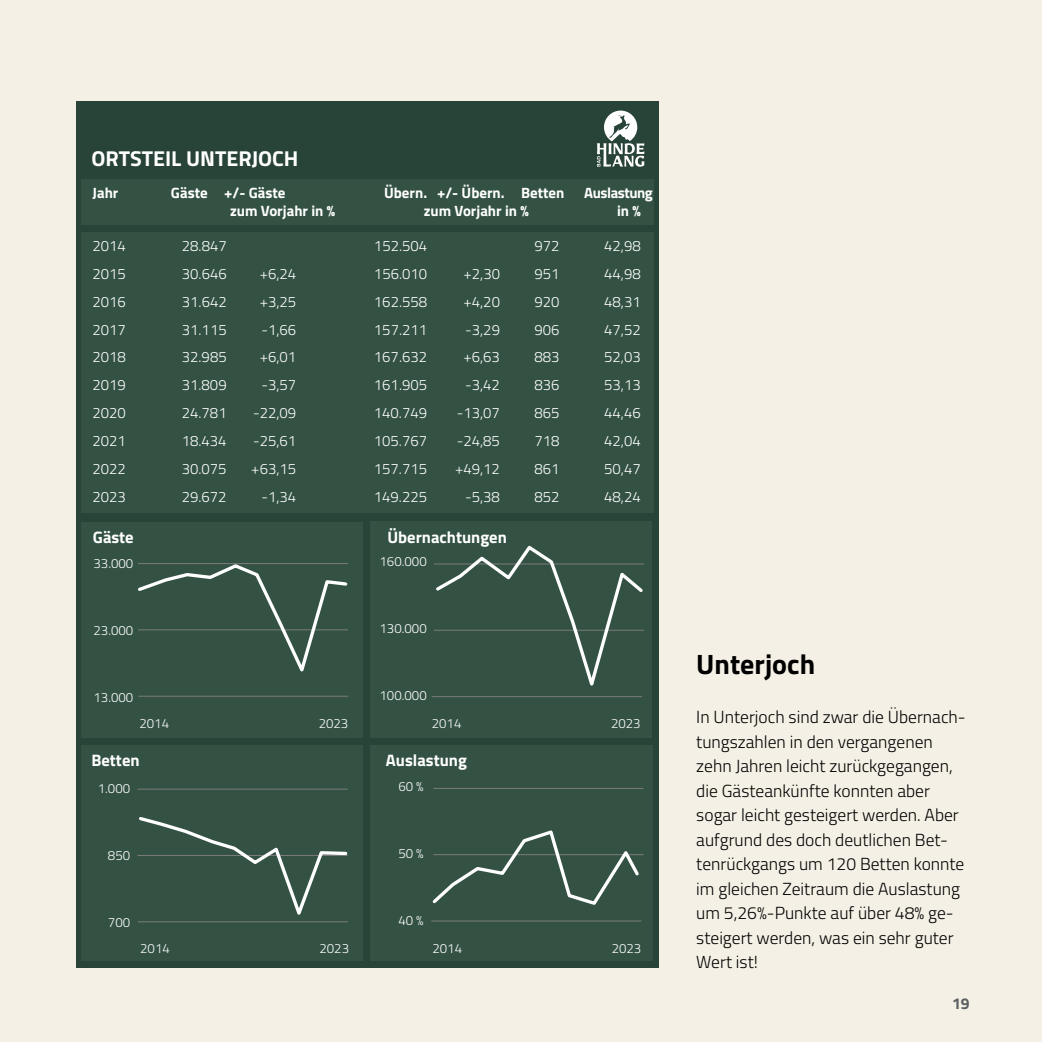
<style>
.page{position:relative;width:1042px;height:1042px;background:#f5f0e5}
.page>*{position:absolute;margin:0;border:0;box-sizing:border-box;transform-origin:0 0}
.t1{font:700 28px "Cairo";color:#000}
.t2{font:700 21.53px "Cairo";color:#fff}
.t3{font:300 17.5px/24.5px "Cairo";color:#000}
.t4{font:700 16.62px "Cairo";color:#fff}
.t5{font:700 15.75px "Cairo";color:#5c6062}
.t6{font:300 14.88px "Cairo";color:#fff}
.t7{font:700 14.88px "Cairo";color:#fff}
.t8{font:700 14.88px "Cairo";letter-spacing:-.03em;color:#fff}
.t9{font:300 13.3px "Cairo";color:#fff}
</style>
<div class="page">
<div style="left:76px;top:101px;width:582px;height:866px;background:#284337"></div>
<svg style="left:597px;top:111px;width:47px;height:56px"></svg>
<div style="left:81px;top:232px;width:572px;height:281px;background:#335244"></div>
<div style="left:81px;top:180px;width:572px;height:45px;background:#335244"></div>
<div style="left:81px;top:521px;width:281px;height:216px;background:#335244"></div>
<div style="left:81px;top:745px;width:281px;height:216px;background:#335244"></div>
<div style="left:370px;top:521px;width:282px;height:216px;background:#335244"></div>
<div style="left:370px;top:745px;width:282px;height:216px;background:#335244"></div>
<hr style="left:138px;top:696px;width:210px;height:1px;background:#7c7b7b">
<hr style="left:432px;top:696px;width:210px;height:1px;background:#7c7b7b">
<svg style="left:434px;top:545px;width:210px;height:141px"></svg>
<hr style="left:138px;top:789px;width:210px;height:1px;background:#7c7b7b">
<hr style="left:433px;top:854px;width:210px;height:1px;background:#7c7b7b">
<hr style="left:433px;top:788px;width:210px;height:1px;background:#7c7b7b">
<hr style="left:431px;top:920px;width:210px;height:1px;background:#7c7b7b">
<svg style="left:432px;top:830px;width:209px;height:75px"></svg>
<svg style="left:137px;top:817px;width:211px;height:106px"></svg>
<svg style="left:138px;top:563px;width:210px;height:109px"></svg>
<h2 class="t2" style="left:91px;top:141px;width:209px">ORTSTEIL UNTERJOCH</h2>
<p class="t7" style="left:93px;top:181px;width:27px">Jahr</p>
<p class="t7" style="left:171px;top:181px;width:116px">Gäste +/- Gäste</p>
<p class="t7" style="left:384px;top:181px;width:182px">Übern. +/- Übern. Betten</p>
<p class="t8" style="left:584px;top:181px;width:70px">Auslastung</p>
<p class="t7" style="left:230px;top:199px;width:107px">zum Vorjahr in %</p>
<p class="t7" style="left:424px;top:199px;width:107px">zum Vorjahr in %</p>
<p class="t7" style="left:617px;top:199px;width:25px">in %</p>
<p class="t6" style="left:93px;top:235px;width:35px">2014</p>
<p class="t6" style="left:182px;top:235px;width:46px">28.847</p>
<p class="t6" style="left:374px;top:235px;width:55px">152.504</p>
<p class="t6" style="left:534px;top:235px;width:27px">972</p>
<p class="t6" style="left:604px;top:235px;width:38px">42,98</p>
<p class="t6" style="left:93px;top:263px;width:35px">2015</p>
<p class="t6" style="left:182px;top:263px;width:46px">30.646</p>
<p class="t6" style="left:260px;top:263px;width:38px">+6,24</p>
<p class="t6" style="left:374px;top:263px;width:55px">156.010</p>
<p class="t6" style="left:463px;top:263px;width:38px">+2,30</p>
<p class="t6" style="left:534px;top:263px;width:27px">951</p>
<p class="t6" style="left:604px;top:263px;width:38px">44,98</p>
<p class="t6" style="left:93px;top:291px;width:35px">2016</p>
<p class="t6" style="left:182px;top:291px;width:46px">31.642</p>
<p class="t6" style="left:260px;top:291px;width:38px">+3,25</p>
<p class="t6" style="left:374px;top:291px;width:55px">162.558</p>
<p class="t6" style="left:463px;top:291px;width:38px">+4,20</p>
<p class="t6" style="left:534px;top:291px;width:27px">920</p>
<p class="t6" style="left:604px;top:291px;width:38px">48,31</p>
<p class="t6" style="left:93px;top:318px;width:35px">2017</p>
<p class="t6" style="left:182px;top:318px;width:46px">31.115</p>
<p class="t6" style="left:261px;top:318px;width:36px">-1,66</p>
<p class="t6" style="left:374px;top:318px;width:55px">157.211</p>
<p class="t6" style="left:465px;top:318px;width:36px">-3,29</p>
<p class="t6" style="left:534px;top:318px;width:27px">906</p>
<p class="t6" style="left:604px;top:318px;width:38px">47,52</p>
<p class="t6" style="left:93px;top:346px;width:35px">2018</p>
<p class="t6" style="left:182px;top:346px;width:46px">32.985</p>
<p class="t6" style="left:260px;top:346px;width:38px">+6,01</p>
<p class="t6" style="left:374px;top:346px;width:55px">167.632</p>
<p class="t6" style="left:463px;top:346px;width:38px">+6,63</p>
<p class="t6" style="left:534px;top:346px;width:27px">883</p>
<p class="t6" style="left:604px;top:346px;width:38px">52,03</p>
<p class="t6" style="left:93px;top:374px;width:35px">2019</p>
<p class="t6" style="left:182px;top:374px;width:46px">31.809</p>
<p class="t6" style="left:261px;top:374px;width:36px">-3,57</p>
<p class="t6" style="left:374px;top:374px;width:55px">161.905</p>
<p class="t6" style="left:465px;top:374px;width:36px">-3,42</p>
<p class="t6" style="left:534px;top:374px;width:27px">836</p>
<p class="t6" style="left:604px;top:374px;width:38px">53,13</p>
<p class="t6" style="left:93px;top:402px;width:35px">2020</p>
<p class="t6" style="left:182px;top:402px;width:46px">24.781</p>
<p class="t6" style="left:253px;top:402px;width:45px">-22,09</p>
<p class="t6" style="left:374px;top:402px;width:55px">140.749</p>
<p class="t6" style="left:457px;top:402px;width:45px">-13,07</p>
<p class="t6" style="left:534px;top:402px;width:27px">865</p>
<p class="t6" style="left:604px;top:402px;width:38px">44,46</p>
<p class="t6" style="left:92px;top:430px;width:35px">2021</p>
<p class="t6" style="left:182px;top:430px;width:46px">18.434</p>
<p class="t6" style="left:253px;top:430px;width:45px">-25,61</p>
<p class="t6" style="left:374px;top:430px;width:55px">105.767</p>
<p class="t6" style="left:457px;top:430px;width:45px">-24,85</p>
<p class="t6" style="left:534px;top:430px;width:27px">718</p>
<p class="t6" style="left:604px;top:430px;width:38px">42,04</p>
<p class="t6" style="left:92px;top:458px;width:35px">2022</p>
<p class="t6" style="left:182px;top:458px;width:46px">30.075</p>
<p class="t6" style="left:251px;top:458px;width:46px">+63,15</p>
<p class="t6" style="left:374px;top:458px;width:55px">157.715</p>
<p class="t6" style="left:455px;top:458px;width:46px">+49,12</p>
<p class="t6" style="left:534px;top:458px;width:27px">861</p>
<p class="t6" style="left:604px;top:458px;width:38px">50,47</p>
<p class="t6" style="left:92px;top:486px;width:35px">2023</p>
<p class="t6" style="left:182px;top:486px;width:46px">29.672</p>
<p class="t6" style="left:261px;top:486px;width:36px">-1,34</p>
<p class="t6" style="left:374px;top:486px;width:55px">149.225</p>
<p class="t6" style="left:465px;top:486px;width:36px">-5,38</p>
<p class="t6" style="left:534px;top:486px;width:27px">852</p>
<p class="t6" style="left:604px;top:486px;width:38px">48,24</p>
<p class="t4" style="left:93px;top:524px;width:42px">Gäste</p>
<p class="t4" style="left:387px;top:524px;width:121px">Übernachtungen</p>
<p class="t9" style="left:94px;top:554px;width:41px">33.000</p>
<p class="t9" style="left:379px;top:552px;width:49px">160.000</p>
<p class="t9" style="left:94px;top:621px;width:41px">23.000</p>
<p class="t9" style="left:379px;top:619px;width:49px">130.000</p>
<p class="t9" style="left:94px;top:687px;width:41px">13.000</p>
<p class="t9" style="left:379px;top:686px;width:49px">100.000</p>
<p class="t9" style="left:139px;top:713px;width:31px">2014</p>
<p class="t9" style="left:319px;top:713px;width:31px">2023</p>
<p class="t9" style="left:432px;top:713px;width:31px">2014</p>
<p class="t9" style="left:611px;top:713px;width:31px">2023</p>
<p class="t4" style="left:91px;top:747px;width:50px">Betten</p>
<p class="t4" style="left:386px;top:747px;width:82px">Auslastung</p>
<p class="t9" style="left:98px;top:779px;width:34px">1.000</p>
<p class="t9" style="left:398px;top:777px;width:27px">60 %</p>
<p class="t9" style="left:108px;top:846px;width:24px">850</p>
<p class="t9" style="left:398px;top:844px;width:27px">50 %</p>
<p class="t9" style="left:108px;top:912px;width:24px">700</p>
<p class="t9" style="left:398px;top:910px;width:27px">40 %</p>
<p class="t9" style="left:140px;top:939px;width:31px">2014</p>
<p class="t9" style="left:319px;top:939px;width:31px">2023</p>
<p class="t9" style="left:432px;top:939px;width:31px">2014</p>
<p class="t9" style="left:612px;top:939px;width:31px">2023</p>
<h1 class="t1" style="left:696px;top:641px;width:120px">Unterjoch</h1>
<p class="t3" style="left:696px;top:705px;width:271px">In Unterjoch sind zwar die Übernach&shy;tungszahlen in den vergangenen zehn Jahren leicht zurückgegangen, die Gästeankünfte konnten aber sogar leicht gesteigert werden. Aber aufgrund des doch deutlichen Bet&shy;tenrückgangs um 120 Betten konnte im gleichen Zeitraum die Auslastung um 5,26%-Punkte auf über 48% ge&shy;steigert werden, was ein sehr guter<br>Wert ist!</p>
<p class="t5" style="left:952px;top:990px;width:19px">19</p>
</div>
